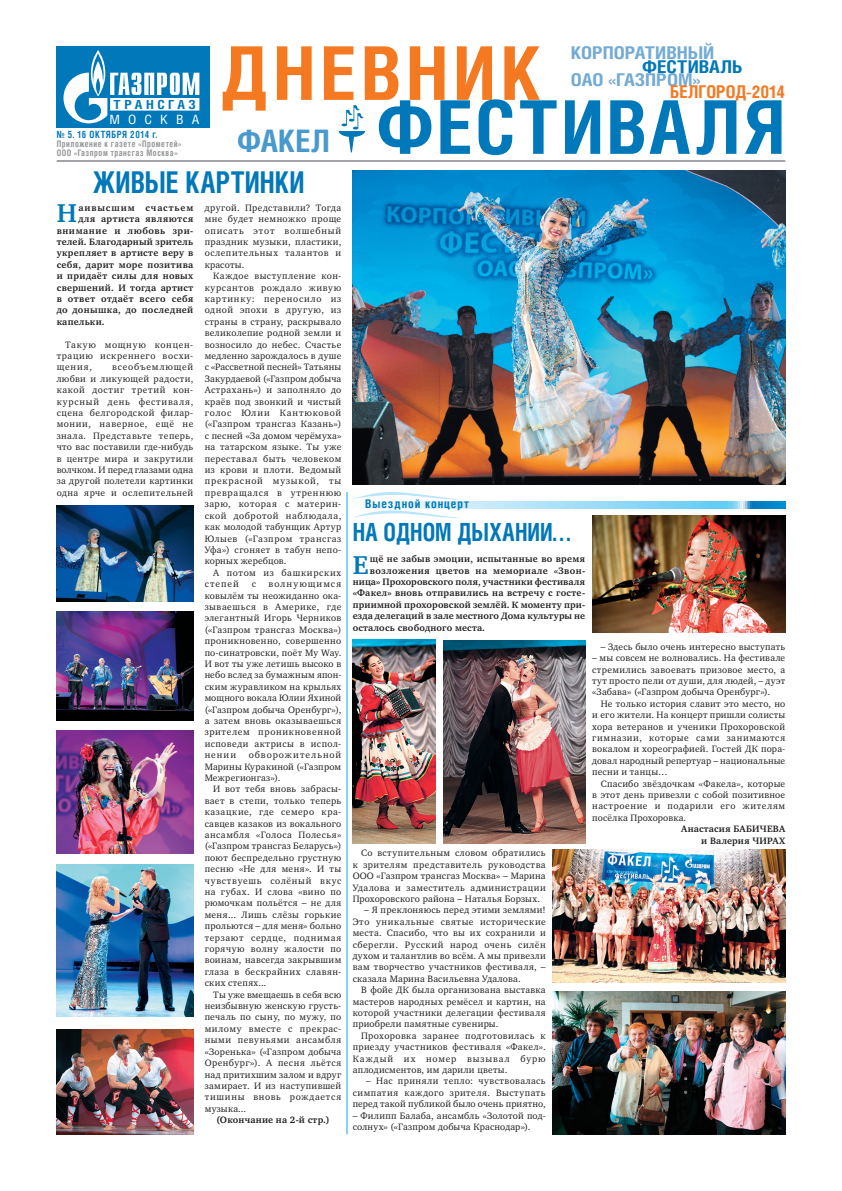
<style>
.page{position:relative;width:842px;height:1191px;background:#fff}
.page>*{position:absolute;margin:0;border:0;box-sizing:border-box;transform-origin:0 0}
.t1{font:700 74.1px "Helios Cond";letter-spacing:.035em;color:#0078b9}
.t2{font:700 74.1px "Helios Cond";letter-spacing:.06em;color:#f47921}
.t3{font:700 31px "Helios Cond";letter-spacing:.005em;color:#4899cd}
.t4{font:700 30px "Helios Cond";letter-spacing:.005em;color:#0078b9;scale:.9 1}
.t5{font:700 26.5px "Charter ITC";color:#0078b9}
.t6{font:700 25px "Helios Cond";letter-spacing:.005em;color:#0078b9;scale:.9 1}
.t7{font:700 17.6px "Helios Cond";color:#73aad6;scale:1.13 1}
.t8{font:700 17.6px "Helios Cond";letter-spacing:-.005em;color:#f47921}
.t9{font:700 17.6px "Helios Cond";color:#0078b9;scale:1.13 1}
.t10{font:12.8px "Helios Cond";letter-spacing:.575em;color:#fff;scale:1.1 1}
.t11{font:700 12.5px "Helios Cond";letter-spacing:.245em;color:#0078b9;scale:1.12 1}
.t12{font:700 12px "Helios Cond";letter-spacing:.075em;color:#0078b9}
.t13{font:700 10px "Helios Cond";letter-spacing:.065em;color:#0078b9;scale:.9 1}
.t14{font:9.5px/11.4px "Charter ITC";letter-spacing:.035em;color:#231f20;text-align:justify}
.t15{font:700 9.5px/11.4px "Charter ITC";letter-spacing:.03em;color:#231f20;text-align:right}
.t16{font:9.5px/11.4px "Charter ITC";letter-spacing:.015em;color:#231f20}
.t17{font:700 9.5px "Charter ITC";letter-spacing:.01em;color:#231f20}
.t18{font:700 9.5px "Charter ITC";letter-spacing:.055em;color:#231f20}
.t19{font:9.5px/11.4px "Charter ITC";letter-spacing:.075em;color:#231f20}
.t20{font:700 9.5px "Charter ITC";letter-spacing:.05em;color:#231f20}
.t21{font:700 9.5px "Charter ITC";letter-spacing:.1em;color:#231f20}
.t22{font:700 9px/9px "Helios Cond";letter-spacing:.07em;color:#939598;scale:.9 1}
</style>
<div class="page">
<svg style="left:339px;top:105px;width:26px;height:47px"></svg>
<hr style="left:57px;top:160px;width:728px;height:2px;background:#9d9fa2">
<div style="left:57px;top:46px;width:153px;height:81px;background:#0078b9"></div>
<svg style="left:63px;top:50px;width:136px;height:73px"></svg>
<svg style="left:377px;top:502px;width:408px;height:6px;background:#9bd8f4"></svg>
<svg style="left:353px;top:492px;width:108px;height:8px"></svg>
<svg style="left:354px;top:510px;width:106px;height:8px"></svg>
<img style="left:353px;top:639px;width:82px;height:204px">
<img style="left:443px;top:640px;width:142px;height:203px">
<img style="left:592px;top:516px;width:193px;height:116px">
<img style="left:553px;top:991px;width:232px;height:143px">
<img style="left:553px;top:849px;width:232px;height:133px">
<img style="left:57px;top:1029px;width:136px;height:105px">
<img style="left:57px;top:612px;width:136px;height:108px">
<img style="left:57px;top:864px;width:136px;height:152px">
<img style="left:57px;top:505px;width:136px;height:97px">
<img style="left:57px;top:731px;width:136px;height:122px">
<hr style="left:347px;top:492px;width:1px;height:642px;background:#00aeef">
<img style="left:353px;top:170px;width:432px;height:315px">
<h3 class="t11" style="left:114px;top:101px;width:75px">ТРАНСГАЗ</h3>
<h3 class="t10" style="left:109px;top:115px;width:83px">МОСКВА</h3>
<p class="t13" style="left:57px;top:131px;width:113px">№ 5. 16 ОКТЯБРЯ 2014 г.</p>
<p class="t22" style="left:57px;top:140px;width:140px">Приложение к газете «Прометей»<br>ООО «Газпром трансгаз Москва»</p>
<h3 class="t7" style="left:571px;top:46px;width:128px">КОРПОРАТИВНЫЙ</h3>
<h3 class="t9" style="left:642px;top:60px;width:91px">ФЕСТИВАЛЬ</h3>
<h3 class="t7" style="left:571px;top:73px;width:116px">ОАО «ГАЗПРОМ»</h3>
<h3 class="t8" style="left:670px;top:86px;width:117px">БЕЛГОРОД-2014</h3>
<h1 class="t2" style="left:220px;top:47px;width:323px">ДНЕВНИК</h1>
<h2 class="t3" style="left:237px;top:130px;width:94px">ФАКЕЛ</h2>
<h1 class="t1" style="left:376px;top:101px;width:410px">ФЕСТИВАЛЯ</h1>
<h3 class="t4" style="left:93px;top:171px;width:236px">ЖИВЫЕ КАРТИНКИ</h3>
<h3 class="t5" style="left:57px;top:202px;width:22px">Н</h3>
<p class="t21" style="left:78px;top:204px;width:116px">аивысшим счастьем</p>
<p class="t18" style="left:78px;top:215px;width:116px">для артиста являются</p>
<p class="t18" style="left:57px;top:226px;width:138px">внимание и любовь зри-</p>
<p class="t15" style="left:57px;top:237px;width:138px">телей. Благодарный зритель</p>
<p class="t15" style="left:57px;top:248px;width:138px">укрепляет в артисте веру в</p>
<p class="t15" style="left:57px;top:259px;width:138px">себя, дарит море позитива</p>
<p class="t15" style="left:57px;top:271px;width:138px">и придаёт силы для новых</p>
<p class="t15" style="left:57px;top:282px;width:138px">свершений. И тогда артист</p>
<p class="t20" style="left:57px;top:295px;width:138px">в ответ отдаёт всего себя</p>
<p class="t15" style="left:57px;top:305px;width:138px">до донышка, до последней</p>
<p class="t15" style="left:57px;top:316px;width:49px">капельки.</p>
<p class="t14" style="left:57px;top:339px;width:138px;text-indent:9px">Такую мощную концен&shy;трацию искреннего восхи&shy;щения,</p>
<p class="t14" style="left:57px;top:362px;width:138px;text-indent:55px">всеобъемлющей любви и ликующей радости, какой достиг третий кон&shy;курсный день фестиваля, сцена белгородской филар&shy;монии, наверное, ещё не знала. Представьте теперь, что вас поставили где-нибудь в центре мира и закрутили волчком. И перед глазами одна за другой полетели картинки одна ярче и ослепительней</p>
<p class="t14" style="left:205px;top:203px;width:138px">другой. Представили? Тогда мне будет немножко проще описать этот волшебный праздник музыки, пластики, ослепительных талантов и красоты.</p>
<p class="t14" style="left:205px;top:271px;width:138px;text-indent:9px">Каждое выступление кон&shy;курсантов рождало живую картинку: переносило из одной эпохи в другую, из страны в страну, раскрывало великолепие родной земли и возносило до небес. Счастье медленно зарождалось в душе с «Рассветной песней» Татьяны Закурдаевой («Газпром добыча Астрахань») и заполняло до краёв под звонкий и чистый голос Юлии Кантюковой («Газпром трансгаз Казань») с песней «За домом черёмуха» на татарском языке. Ты уже переставал быть человеком из крови и плоти. Ведомый прекрасной музыкой, ты превращался в утреннюю зарю, которая с материн&shy;ской добротой наблюдала, как молодой табунщик Артур Юлыев («Газпром трансгаз Уфа») сгоняет в табун непо&shy;корных жеребцов.</p>
<p class="t19" style="left:205px;top:567px;width:138px;text-indent:9px">А потом из башкирских степей</p>
<p class="t14" style="left:205px;top:579px;width:138px;text-indent:64px">волнующимся ковылём ты неожиданно ока&shy;зываешься в Америке, где элегантный Игорь Черников («Газпром трансгаз Москва») проникновенно, совершенно по-синатровски, поёт My Way.<br>И вот ты уже летишь высоко в небо вслед за бумажным япон&shy;ским журавликом на крыльях мощного вокала Юлии Яхиной («Газпром добыча Оренбург»), а затем вновь оказываешься зрителем проникновенной исповеди актрисы в испол&shy;нении</p>
<p class="t14" style="left:252px;top:579px;width:6px">с</p>
<p class="t14" style="left:205px;top:750px;width:138px;text-indent:44px">обворожительной Марины Куракиной («Газпром Межрегионгаз»).</p>
<p class="t14" style="left:205px;top:784px;width:138px;text-indent:9px">И вот тебя вновь забрасы&shy;вает в степи, только теперь казацкие, где семеро кра&shy;савцев казаков из вокального ансамбля «Голоса Полесья» («Газпром трансгаз Беларусь») поют беспредельно грустную песню «Не для меня». И ты чувствуешь солёный вкус на губах. И слова «вино по рюмочкам польётся – не для меня... Лишь слёзы горькие прольются – для меня» больно терзают сердце, поднимая горячую волну жалости по воинам, навсегда закрывшим глаза в бескрайних славян&shy;ских степях...</p>
<p class="t14" style="left:205px;top:989px;width:138px;text-indent:9px">Ты уже вмещаешь в себя всю неизбывную женскую грусть&shy;печаль по сыну, по мужу, по милому вместе с прекрас&shy;ными певуньями ансамбля «Зоренька» («Газпром добыча Оренбург»). А песня льётся над притихшим залом и вдруг замирает. И из наступившей тишины вновь рождается музыка...</p>
<p class="t15" style="left:216px;top:1114px;width:115px">(Окончание на 2-й стр.)</p>
<p class="t12" style="left:365px;top:500px;width:105px">Выездной концерт</p>
<h3 class="t6" style="left:353px;top:523px;width:244px">НА ОДНОМ ДЫХАНИИ…</h3>
<h3 class="t5" style="left:353px;top:553px;width:17px">Е</h3>
<p class="t15" style="left:370px;top:554px;width:217px">щё не забыв эмоции, испытанные во время</p>
<p class="t15" style="left:370px;top:565px;width:217px">возложения цветов на мемориале «Звон-</p>
<p class="t15" style="left:353px;top:576px;width:234px">ница» Прохоровского поля, участники фестиваля</p>
<p class="t15" style="left:353px;top:588px;width:234px">«Факел» вновь отправились на встречу с госте-</p>
<p class="t15" style="left:353px;top:599px;width:234px">приимной прохоровской землёй. К моменту при-</p>
<p class="t17" style="left:353px;top:612px;width:234px">езда делегаций в зале местного Дома культуры не</p>
<p class="t15" style="left:353px;top:622px;width:134px">осталось свободного места.</p>
<p class="t14" style="left:353px;top:848px;width:195px;text-indent:9px">Со вступительным словом обратились к зрителям представитель руководства ООО «Газпром трансгаз Москва» – Марина Удалова и заместитель администрации Прохоровского района – Наталья Борзых.</p>
<p class="t14" style="left:353px;top:905px;width:195px;text-indent:11px">– Я преклоняюсь перед этими землями!<br>Это уникальные святые исторические места. Спасибо, что вы их сохранили и сберегли. Русский народ очень силён духом и талантлив во всём. А мы привезли вам творчество участников фестиваля, – сказала Марина Васильевна Удалова.</p>
<p class="t14" style="left:353px;top:985px;width:195px;text-indent:9px">В фойе ДК была организована выставка мастеров народных ремёсел и картин, на которой участники делегации фестиваля приобрели памятные сувениры.</p>
<p class="t14" style="left:353px;top:1030px;width:195px;text-indent:9px">Прохоровка заранее подготовилась к приезду участников фестиваля «Факел».<br>Каждый их номер вызывал бурю аплодисментов, им дарили цветы.</p>
<p class="t14" style="left:353px;top:1076px;width:195px;text-indent:13px">– Нас приняли тепло: чувствовалась симпатия каждого зрителя. Выступать перед такой публикой было очень приятно,</p>
<p class="t16" style="left:353px;top:1110px;width:195px">– Филипп Балаба, ансамбль «Золотой под&shy;солнух» («Газпром добыча Краснодар»).</p>
<p class="t14" style="left:601px;top:641px;width:186px">– Здесь было очень интересно выступать</p>
<p class="t14" style="left:592px;top:653px;width:195px">– мы совсем не волновались. На фестивале стремились завоевать призовое место, а тут просто пели от души, для людей, – дуэт «Забава» («Газпром добыча Оренбург»).</p>
<p class="t14" style="left:592px;top:698px;width:195px;text-indent:9px">Не только история славит это место, но и его жители. На концерт пришли солисты хора ветеранов и ученики Прохоровской гимназии, которые сами занимаются вокалом и хореографией. Гостей ДК пора&shy;довал народный репертуар – национальные песни и танцы…</p>
<p class="t14" style="left:592px;top:778px;width:195px;text-indent:9px">Спасибо звёздочкам «Факела», которые в этот день привезли с собой позитивное настроение и подарили его жителям посёлка Прохоровка .</p>
<p class="t15" style="left:681px;top:824px;width:106px">Анастасия БАБИЧЕВА и Валерия ЧИРАХ</p>
</div>
